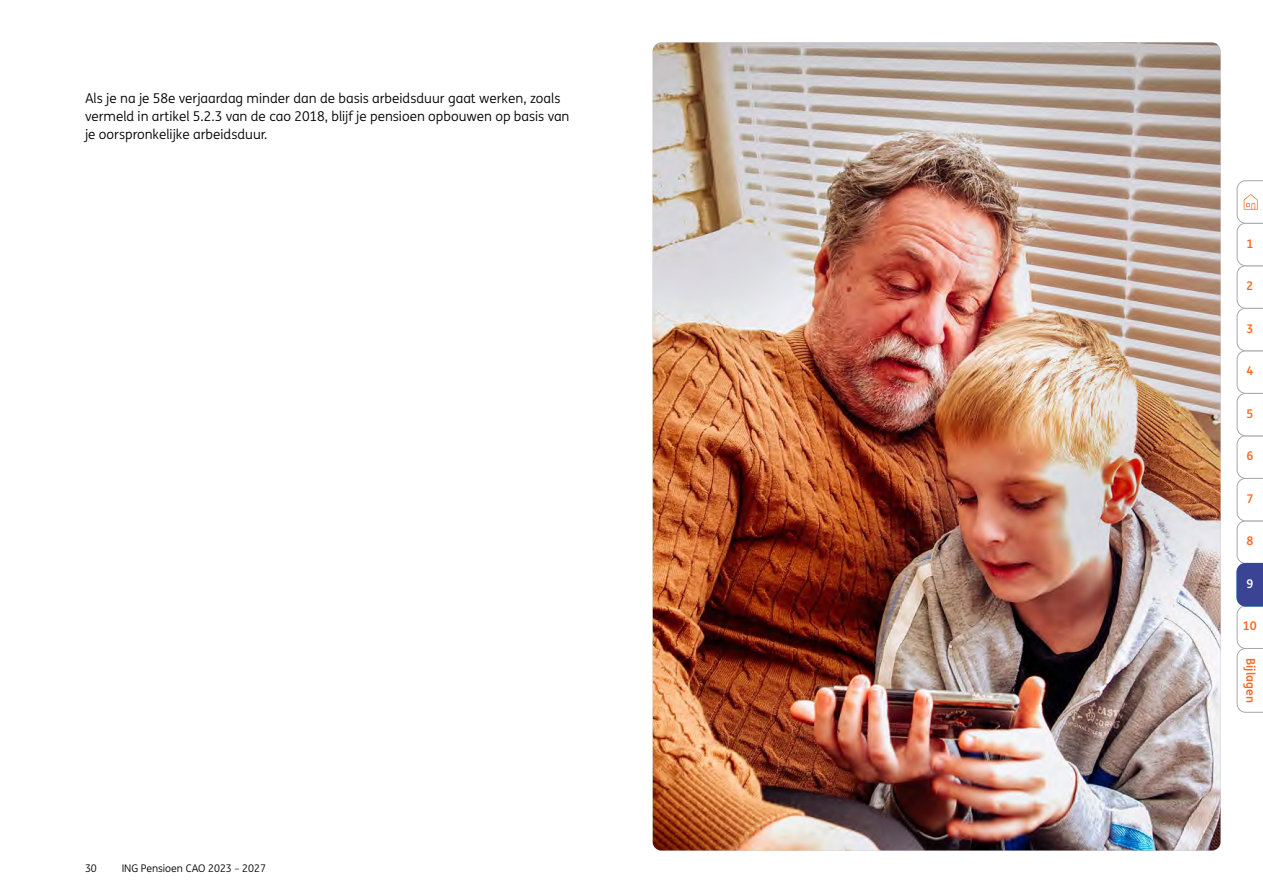
<style>
.page{position:relative;width:1263px;height:893px;background:#fff}
.page>*{position:absolute;margin:0;border:0;box-sizing:border-box;transform-origin:0 0}
.t1{font:13.5px/18px "ING Me";color:#000}
.t2{font:700 12px "ING Me";color:#ff681e}
.t3{font:700 12px "ING Me";color:#fff}
.t4{font:10.5px "ING Me";color:#000}
</style>
<div class="page">
<img style="left:653px;top:43px;width:567px;height:807px">
<svg style="left:1236px;top:180px;width:27px;height:533px"></svg>
<p class="t1" style="left:85px;top:89px;width:486px">Als je na je 58e verjaardag minder dan de basis arbeidsduur gaat werken, zoals vermeld in artikel 5.2.3 van de cao 2018, blijf je pensioen opbouwen op basis van je oorspronkelijke arbeidsduur.</p>
<p class="t4" style="left:85px;top:860px;width:13px">30</p>
<p class="t4" style="left:122px;top:860px;width:146px">ING Pensioen CAO 2023 – 2027</p>
<p class="t2" style="left:1246px;top:234px;width:8px">1</p>
<p class="t2" style="left:1246px;top:276px;width:8px">2</p>
<p class="t2" style="left:1246px;top:319px;width:8px">3</p>
<p class="t2" style="left:1246px;top:361px;width:8px">4</p>
<p class="t2" style="left:1246px;top:404px;width:8px">5</p>
<p class="t2" style="left:1246px;top:446px;width:8px">6</p>
<p class="t2" style="left:1246px;top:489px;width:8px">7</p>
<p class="t2" style="left:1246px;top:531px;width:8px">8</p>
<p class="t3" style="left:1246px;top:574px;width:8px">29</p>
<p class="t2" style="left:1243px;top:616px;width:15px">10</p>
<p class="t2" style="left:1260px;top:658px;width:46px;rotate:90deg">Bijlagen</p>
</div>
